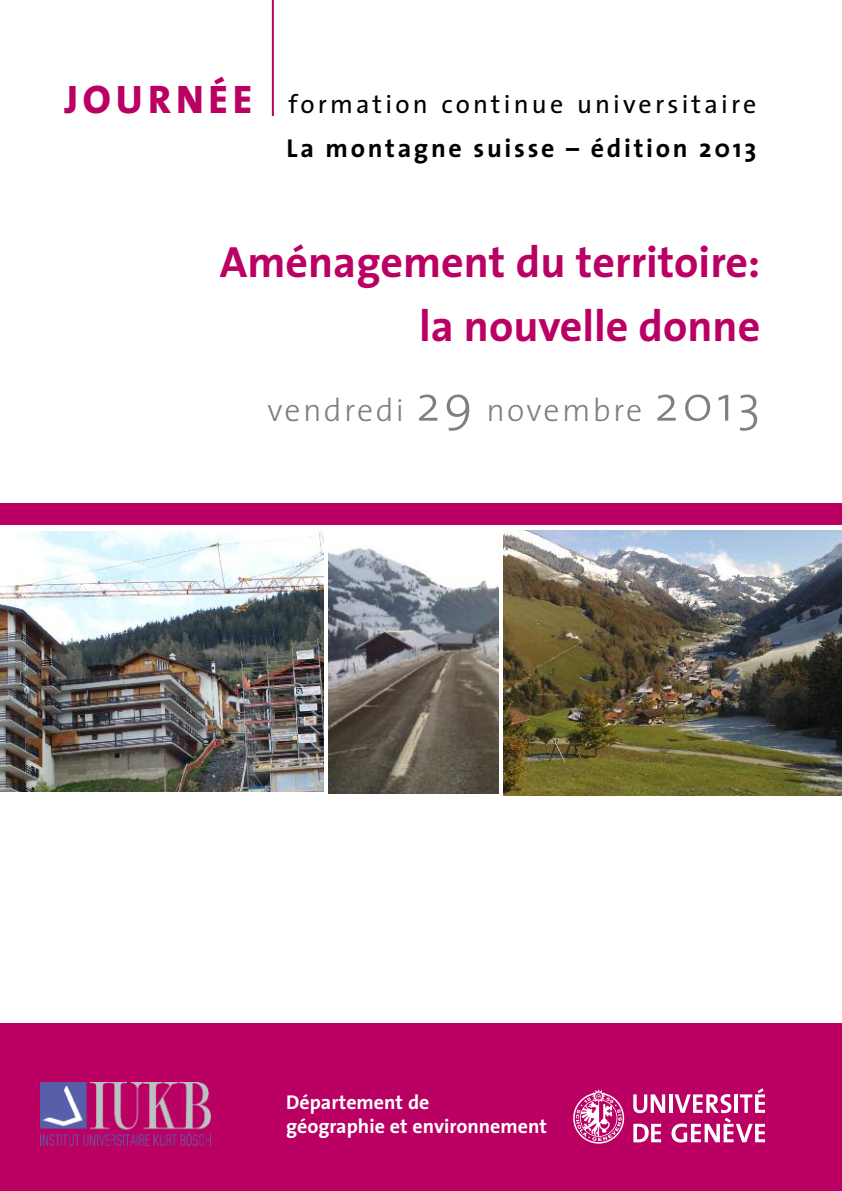
<style>
.page{position:relative;width:842px;height:1191px;background:#fff}
.page>*{position:absolute;margin:0;border:0;box-sizing:border-box;transform-origin:0 0}
.t1{font:700 44px/64px "The Sans";color:#ba0063;text-align:right}
.t2{font:300 32px "The Sans";letter-spacing:.075em;color:#808080}
.t3{font:26px/43.4px "The Sans";letter-spacing:.12em;color:#000;text-align:right}
.t4{font:700 20px/24px "The Sans";color:#fff}
.s1{font-weight:800;font-size:40px;color:#ba0063}
.s2{font-weight:700}
.s3{font-size:50px}
</style>
<div class="page">
<img style="left:504px;top:530px;width:338px;height:265px">
<img style="left:329px;top:548px;width:170px;height:246px">
<div style="left:0;top:1023px;width:842px;height:168px;background:#ba0063"></div>
<svg style="left:573px;top:1089px;width:51px;height:54px"></svg>
<svg style="left:633px;top:1094px;width:32px;height:19px"></svg>
<hr style="left:669px;top:1094px;width:3px;height:18px;background:#fff">
<svg style="left:633px;top:1123px;width:28px;height:19px"></svg>
<svg style="left:671px;top:1088px;width:94px;height:54px"></svg>
<img style="left:40px;top:1082px;width:170px;height:63px">
<img style="left:0;top:531px;width:324px;height:260px">
<div style="left:0;top:503px;width:842px;height:21px;background:#ba0063"></div>
<hr style="left:272px;top:0;width:2px;height:116px;background:#ba0063">
<p class="t3" style="left:64px;top:85px;width:693px"><span class="s1">JOURNÉE</span> formation continue universitaire<br><span class="s2">La montagne suisse – édition 2013</span></p>
<h1 class="t1" style="left:220px;top:234px;width:542px">Aménagement du territoire: la nouvelle donne</h1>
<p class="t2" style="left:268px;top:397px;width:494px">vendredi <span class="s3">29</span> novembre <span class="s3">2013</span></p>
<p class="t4" style="left:286px;top:1092px;width:262px">Département de<br>géographie et environnement</p>
</div>
